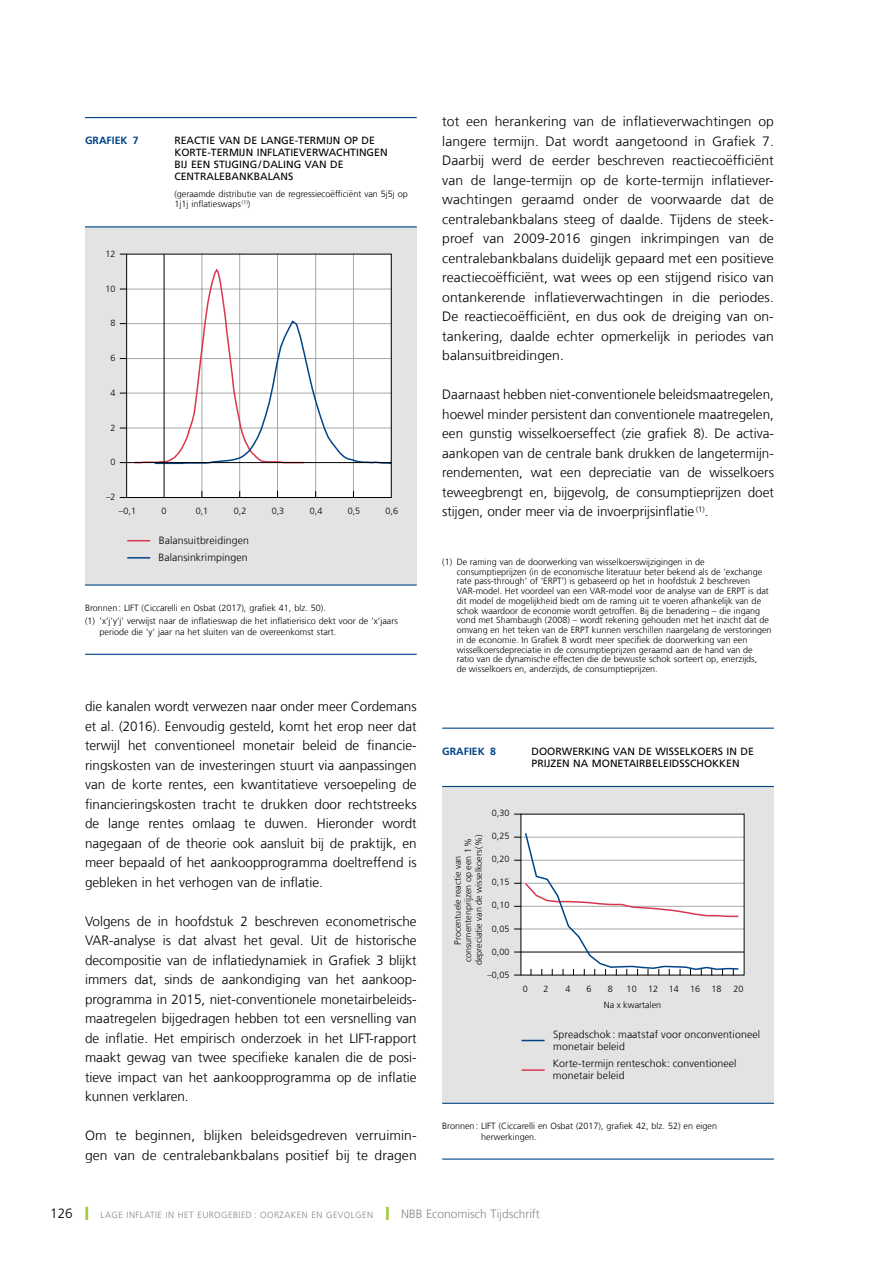
<style>
.page{position:relative;width:893px;height:1263px;background:#fff}
.page>*{position:absolute;margin:0;border:0;box-sizing:border-box;transform-origin:0 0}
.t1{font:300 13.5px/19.5px "Frutiger LT Com";color:#000;text-align:justify}
.t2{font:10.5px/12px "Frutiger LT Com";color:#000}
.t3{font:300 10.5px/12px "Frutiger LT Com";letter-spacing:.01em;color:#000}
.t4{font:700 10.5px "Frutiger LT Com";color:#048}
.t5{font:300 9px/9.8px "Frutiger LT Com";color:#000}
.t6{font:300 9px "Frutiger LT Com";letter-spacing:.05em;color:#878787}
.s1{font-size:13.5px;color:#000}
.s2{color:#a2c740}
.s3{font-size:12px}
</style>
<div class="page">
<div style="left:85px;top:227px;width:332px;height:358px;background:#e3e3e3"></div>
<hr style="left:85px;top:117px;width:332px;height:1px;background:#048">
<hr style="left:85px;top:226px;width:332px;height:1px;background:#048">
<hr style="left:85px;top:584px;width:332px;height:2px;background:#048">
<hr style="left:85px;top:654px;width:332px;height:1px;background:#048">
<div style="left:127px;top:254px;width:264px;height:243px;background:#fff"></div>
<hr style="left:353px;top:254px;width:1px;height:244px;background:#a8a8a7">
<hr style="left:315px;top:254px;width:1px;height:244px;background:#a8a8a7">
<hr style="left:277px;top:254px;width:1px;height:244px;background:#a8a8a7">
<hr style="left:239px;top:254px;width:1px;height:244px;background:#a8a8a7">
<hr style="left:202px;top:254px;width:1px;height:244px;background:#a8a8a7">
<hr style="left:126px;top:289px;width:266px;height:1px;background:#a8a8a7">
<hr style="left:126px;top:323px;width:266px;height:1px;background:#a8a8a7">
<hr style="left:126px;top:358px;width:266px;height:1px;background:#a8a8a7">
<hr style="left:126px;top:393px;width:266px;height:1px;background:#a8a8a7">
<hr style="left:126px;top:428px;width:266px;height:1px;background:#a8a8a7">
<svg style="left:133px;top:267px;width:257px;height:198px"></svg>
<hr style="left:164px;top:254px;width:1px;height:244px;background:#000">
<hr style="left:120px;top:462px;width:271px;height:1px;background:#000">
<div style="left:126px;top:254px;width:266px;height:244px;border:1px solid #000"></div>
<svg style="left:127px;top:540px;width:23px;height:1px"></svg>
<hr style="left:127px;top:557px;width:23px;height:2px;background:#048">
<div style="left:442px;top:786px;width:332px;height:317px;background:#e3e3e3"></div>
<hr style="left:442px;top:728px;width:332px;height:1px;background:#048">
<hr style="left:442px;top:786px;width:332px;height:1px;background:#048">
<hr style="left:442px;top:1103px;width:332px;height:1px;background:#048">
<hr style="left:442px;top:1158px;width:332px;height:2px;background:#048">
<div style="left:521px;top:814px;width:223px;height:161px;background:#fff"></div>
<hr style="left:520px;top:837px;width:224px;height:1px;background:#a8a8a7">
<hr style="left:520px;top:860px;width:224px;height:1px;background:#a8a8a7">
<hr style="left:520px;top:883px;width:224px;height:1px;background:#a8a8a7">
<hr style="left:520px;top:906px;width:224px;height:1px;background:#a8a8a7">
<hr style="left:520px;top:928px;width:224px;height:1px;background:#a8a8a7">
<hr style="left:514px;top:952px;width:230px;height:1px;background:#000">
<svg style="left:514px;top:831px;width:226px;height:145px"></svg>
<svg style="left:522px;top:1040px;width:23px;height:1px"></svg>
<hr style="left:522px;top:1069px;width:23px;height:2px;background:#d8364d">
<p class="t4" style="left:85px;top:134px;width:55px">GRAFIEK 7</p>
<p class="t2" style="left:174px;top:135px;width:215px">REACTIE VAN DE LANGE‑TERMIJN OP DE<br>KORTE‑TERMIJN INFLATIEVERWACHTINGEN<br>BIJ EEN STIJGING/DALING VAN DE<br>CENTRALEBANKBALANS</p>
<p class="t5" style="left:174px;top:188px;width:235px;line-height:10.5px">(geraamde distributie van de regressiecoëfficiënt van 5j5j op<br>1j1j inflatieswaps <sup>(1)</sup>)</p>
<p class="t5" style="left:106px;top:249px;width:12px">12</p>
<p class="t5" style="left:106px;top:284px;width:12px">10</p>
<p class="t5" style="left:111px;top:318px;width:7px">8</p>
<p class="t5" style="left:111px;top:353px;width:7px">6</p>
<p class="t5" style="left:111px;top:388px;width:7px">4</p>
<p class="t5" style="left:111px;top:422px;width:7px">2</p>
<p class="t5" style="left:111px;top:457px;width:7px">0</p>
<p class="t5" style="left:106px;top:492px;width:11px">–2</p>
<p class="t5" style="left:119px;top:506px;width:19px">–0,1</p>
<p class="t5" style="left:161px;top:506px;width:7px">0</p>
<p class="t5" style="left:196px;top:506px;width:14px">0,1</p>
<p class="t5" style="left:234px;top:506px;width:14px">0,2</p>
<p class="t5" style="left:272px;top:506px;width:14px">0,3</p>
<p class="t5" style="left:310px;top:506px;width:14px">0,4</p>
<p class="t5" style="left:348px;top:506px;width:14px">0,5</p>
<p class="t5" style="left:386px;top:506px;width:14px">0,6</p>
<p class="t3" style="left:158px;top:532px;width:92px;line-height:17.1px">Balansuitbreidingen<br>Balansinkrimpingen</p>
<p class="t5" style="left:85px;top:601px;width:314px;line-height:13.5px">Bronnen: LI FT (C iccarelli en Osbat (2017), grafiek 41, blz. 50).<br>(1) ’x’j’y’j’ verwijst naar de inflatieswap die het inflatierisico dekt voor de ’x’jaars</p>
<p class="t5" style="left:99px;top:627px;width:238px">periode die ’y’ jaar na het sluiten van de overeenkomst start.</p>
<p class="t1" style="left:85px;top:696px;width:333px">die kanalen wordt verwezen naar onder meer Cordemans et al. (2016). Eenvoudig gesteld, komt het erop neer dat terwijl het conventioneel monetair beleid de financie&shy;ringskosten van de investeringen stuurt via aanpassingen van de korte rentes, een kwantitatieve versoepeling de financieringskosten tracht te drukken door rechtstreeks de lange rentes omlaag te duwen. H ieronder wordt nagegaan of de theorie ook aansluit bij de praktijk, en meer bepaald of het aankoopprogramma doeltreffend is gebleken in het verhogen van de inflatie.</p>
<p class="t1" style="left:85px;top:911px;width:333px">Volgens de in hoofdstuk 2 beschreven econometrische<br>VAR‑</p>
<p class="t1" style="left:85px;top:930px;width:333px;text-indent:29px">analyse is dat alvast het geval. Uit de historische decompositie van de inflatiedynamiek in Grafiek 3 blijkt immers dat, sinds de aankondiging van het aankoop&shy;programma in 2015, niet--conventionele monetairbeleids&shy;maatregelen bijgedragen hebben tot een versnelling van de inflatie. Het empirisch onderzoek in het LI FT-rapport maakt gewag van twee specifieke kanalen die de posi&shy;tieve impact van het aankoopprogramma op de inflatie kunnen verklaren.</p>
<p class="t1" style="left:85px;top:1125px;width:333px">Om te beginnen, blijken beleidsgedreven verruimin&shy;gen van de centralebankbalans positief bij te dragen</p>
<p class="t1" style="left:442px;top:111px;width:333px">tot een herankering van de inflatieverwachtingen op langere termijn. Dat wordt aangetoond in Grafiek 7.<br>Daarbij werd de eerder beschreven reactiecoëfficiënt van de lange--termijn op de korte--termijn inflatiever&shy;wachtingen geraamd onder de voorwaarde dat de centralebankbalans steeg of daalde. Tijdens de steek&shy;proef van 2009‑2016 gingen inkrimpingen van de centralebankbalans duidelijk gepaard met een positieve reactiecoëfficiënt, wat wees op een stijgend risico van ontankerende inflatieverwachtingen in die periodes.<br>De reactiecoëfficiënt, en dus ook de dreiging van on&shy;tankering, daalde echter opmerkelijk in periodes van balansuitbreidingen.</p>
<p class="t1" style="left:442px;top:384px;width:333px;text-align:left">Daarnaast hebben niet-conventionele beleidsmaatregelen, hoewel minder persistent dan conventionele maatregelen, een gunstig wisselkoerseffect (zie grafiek 8). De activa-- aankopen van de centrale bank drukken de langetermijn&shy;rendementen, wat een depreciatie van de wisselkoers teweegbrengt en, bijgevolg, de consumptieprijzen doet stijgen, onder meer via de invoerprijsinflatie <sup>(1)</sup>.</p>
<p class="t5" style="left:457px;top:557px;width:307px;text-indent:-14px">(1) De raming van de doorwerking van wisselkoerswijzigingen in de consumptieprijzen (in de economische literatuur beter bekend als de ’exchange rate pass‑through’ of ’ERPT’) is gebaseerd op het in hoofdstuk 2 beschreven<br>VAR‑</p>
<p class="t5" style="left:457px;top:586px;width:314px;text-indent:291px">is dat dit model de mogelijkheid biedt om de raming uit te voeren afhankelijk van de schok waardoor de economie wordt getroffen. Bij die benadering – die ingang vond met Shambaugh (2008) – wordt rekening gehouden met het inzicht dat de omvang en het teken van de ERPT</p>
<p class="t5" style="left:476px;top:586px;width:120px">model. Het voordeel van een VAR‑</p>
<p class="t5" style="left:609px;top:586px;width:128px">model voor de analyse van de ERPT</p>
<p class="t5" style="left:457px;top:625px;width:316px;text-indent:135px">kunnen verschillen naargelang de verstoringen in de economie. In Grafiek 8 wordt meer specifiek de doorwerking van een wisselkoersdepreciatie in de consumptieprijzen geraamd aan de hand van de ratio van de dynamische effecten die de bewuste schok sorteert op, enerzijds,<br>de wisselkoers en, anderzijds, de consumptieprijzen.</p>
<p class="t4" style="left:442px;top:745px;width:55px">GRAFIEK 8</p>
<p class="t2" style="left:531px;top:745px;width:224px">DOORWERKING VAN DE WISSELKOERS IN DE<br>PRIJZEN NA MONETAIRBELEIDSSCHOKKEN</p>
<p class="t5" style="left:452px;top:965px;width:132px;line-height:10.5px;text-align:center;rotate:-90deg">Procentuele reactie van consumentenprijzen op een 1% depreciatie van de wisselkoers(%)</p>
<p class="t5" style="left:492px;top:808px;width:19px">0,30</p>
<p class="t5" style="left:492px;top:831px;width:19px">0,25</p>
<p class="t5" style="left:492px;top:854px;width:19px">0,20</p>
<p class="t5" style="left:492px;top:877px;width:19px">0,15</p>
<p class="t5" style="left:492px;top:900px;width:19px">0,10</p>
<p class="t5" style="left:492px;top:923px;width:19px">0,05</p>
<p class="t5" style="left:492px;top:946px;width:19px">0,00</p>
<p class="t5" style="left:487px;top:969px;width:24px">–0,05</p>
<p class="t5" style="left:523px;top:983px;width:7px">0</p>
<p class="t5" style="left:543px;top:983px;width:7px">2</p>
<p class="t5" style="left:566px;top:983px;width:7px">4</p>
<p class="t5" style="left:586px;top:983px;width:7px">6</p>
<p class="t5" style="left:608px;top:983px;width:7px">8</p>
<p class="t5" style="left:627px;top:983px;width:12px">10</p>
<p class="t5" style="left:648px;top:983px;width:32px">12 14</p>
<p class="t5" style="left:690px;top:983px;width:33px">16 18</p>
<p class="t5" style="left:733px;top:983px;width:12px">20</p>
<p class="t5" style="left:604px;top:999px;width:59px">Na x kwartalen</p>
<p class="t3" style="left:553px;top:1028px;width:208px">Spreadschok: maatstaf voor onconventioneel monetair beleid</p>
<p class="t3" style="left:553px;top:1057px;width:185px">Korte‑termijn renteschok: conventioneel monetair beleid</p>
<p class="t5" style="left:481px;top:1120px;width:237px;line-height:10.5px;text-indent:-39px">Bronnen: LI FT (Ciccarelli en Osbat (2017), grafiek 42, blz. 52) en eigen herwerkingen.</p>
<p class="t6" style="left:50px;top:1209px;width:491px"><span class="s1">126</span> <span class="s2">❙</span> Lage inflatie in het eu rogeb ied : oorzake n en gevolgen <span class="s2">❙</span> <span class="s3">NBB Economisch Tijdschrift</span></p>
</div>
